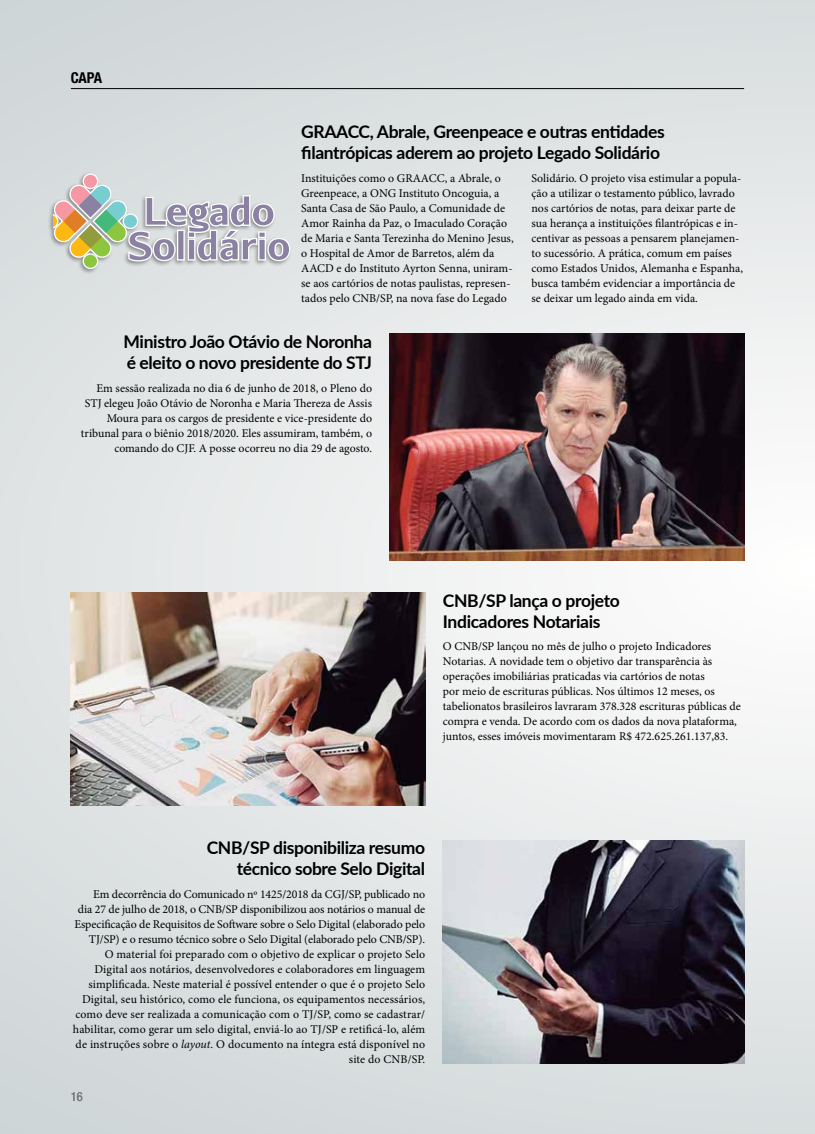
<style>
.page{position:relative;width:815px;height:1134px;background:#fff}
.page>*{position:absolute;margin:0;border:0;box-sizing:border-box;transform-origin:0 0}
.t1{font:700 17.5px/21px "Lato";letter-spacing:-.02em;color:#000}
.t2{font:700 condensed 15px "Helvetica Neue";color:#000}
.t3{font:condensed 12.5px "Helvetica Neue";color:#6d6e71}
.t4{font:11.88px/15px "Minion Pro";color:#000}
.s1{font-style:italic}
</style>
<div class="page">
<img style="left:0;top:0;width:815px;height:1134px">
<img style="left:71px;top:592px;width:354px;height:213px">
<img style="left:390px;top:334px;width:354px;height:227px">
<img style="left:443px;top:840px;width:301px;height:223px">
<div style="left:47px;top:172px;width:245px;height:103px;background:#000;opacity:.35"></div>
<div style="left:83px;top:173px;width:15px;height:16px;border:3px solid #fff;border-radius:50%"></div>
<div style="left:83px;top:253px;width:15px;height:16px;border:3px solid #fff;border-radius:50%"></div>
<div style="left:84px;top:175px;width:13px;height:13px;background:#f598a3;border-radius:50%"></div>
<div style="left:84px;top:255px;width:13px;height:13px;background:#8cc63f;border-radius:50%"></div>
<svg style="left:53px;top:181px;width:239px;height:82px"></svg>
<hr style="left:71px;top:88px;width:673px;height:1px;background:#000">
<p class="t2" style="left:71px;top:68px;width:17px">Capa</p>
<h1 class="t1" style="left:301px;top:120px;width:365px">GRAACC, Abrale, Greenpeace e outras entidades filantrópicas aderem ao projeto Legado Solidário</h1>
<p class="t4" style="left:531px;top:171px;width:213px">Solidário. O projeto visa estimular a popula&shy;ção a utilizar o testamento público, lavrado nos cartórios de notas, para deixar parte de sua herança a instituições filantrópicas e in&shy;centivar as pessoas a pensarem planejamen&shy;to sucessório. A prática, comum em países como Estados Unidos, Alemanha e Espanha, busca também evidenciar a importância de se deixar um legado ainda em vida.</p>
<p class="t4" style="left:301px;top:171px;width:214px">Instituições como o GRAACC, a Abrale, o Greenpeace, a ONG Instituto Oncoguia, a Santa Casa de São Paulo, a Comunidade de Amor Rainha da Paz, o Imaculado Coração de Maria e Santa Terezinha do Menino Jesus, o Hospital de Amor de Barretos, além da AACD e do Instituto Ayrton Senna, uniram&shy;se aos cartórios de notas paulistas, represen&shy;tados pelo CNB/SP, na nova fase do Legado</p>
<h1 class="t1" style="left:124px;top:330px;width:250px">Ministro João Otávio de Noronha é eleito o novo presidente do STJ</h1>
<p class="t4" style="left:81px;top:380px;width:293px;text-align:right">Em sessão realizada no dia 6 de junho de 2018, o Pleno do STJ elegeu João Otávio de Noronha e Maria Thereza de Assis Moura para os cargos de presidente e vice-presidente do tribunal para o biênio 2018/2020. Eles assumiram, também, o comando do CJF. A posse ocorreu no dia 29 de agosto.</p>
<h1 class="t1" style="left:443px;top:589px;width:178px">CNB/SP lança o projeto<br>Indicadores Notariais</h1>
<p class="t4" style="left:443px;top:639px;width:300px">O CNB/SP lançou no mês de julho o projeto Indicadores Notarias. A novidade tem o objetivo dar transparência às operações imobiliárias praticadas via cartórios de notas<br>por meio de escrituras públicas. Nos últimos 12 meses, os tabelionatos brasileiros lavraram 378.328 escrituras públicas de compra e venda. De acordo com os dados da nova plataforma, juntos, esses imóveis movimentaram R$ 472.625.261.137,83.</p>
<h1 class="t1" style="left:207px;top:837px;width:220px;text-align:right">CNB/SP disponibiliza resumo técnico sobre Selo Digital</h1>
<p class="t4" style="left:73px;top:887px;width:354px;text-align:right">Em decorrência do Comunicado nº 1425/2018 da CGJ/SP, publicado no<br>dia 27 de julho de 2018, o CNB/SP disponibilizou aos notários o manual de Especificação de Requisitos de Software sobre o Selo Digital (elaborado pelo TJ/SP) e o resumo técnico sobre o Selo Digital (elaborado pelo CNB/SP).<br>O material foi preparado com o objetivo de explicar o projeto Selo Digital aos notários, desenvolvedores e colaboradores em linguagem simplificada. Neste material é possível entender o que é o projeto Selo Digital, seu histórico, como ele funciona, os equipamentos necessários, como deve ser realizada a comunicação com o TJ/SP, como se cadastrar/ habilitar, como gerar um selo digital, enviá-lo ao TJ/SP e retificá-lo, além de instruções sobre o <span class="s1">layout</span>. O documento na íntegra está disponível no site do CNB/SP.</p>
<p class="t3" style="left:71px;top:1090px;width:13px">16</p>
</div>
